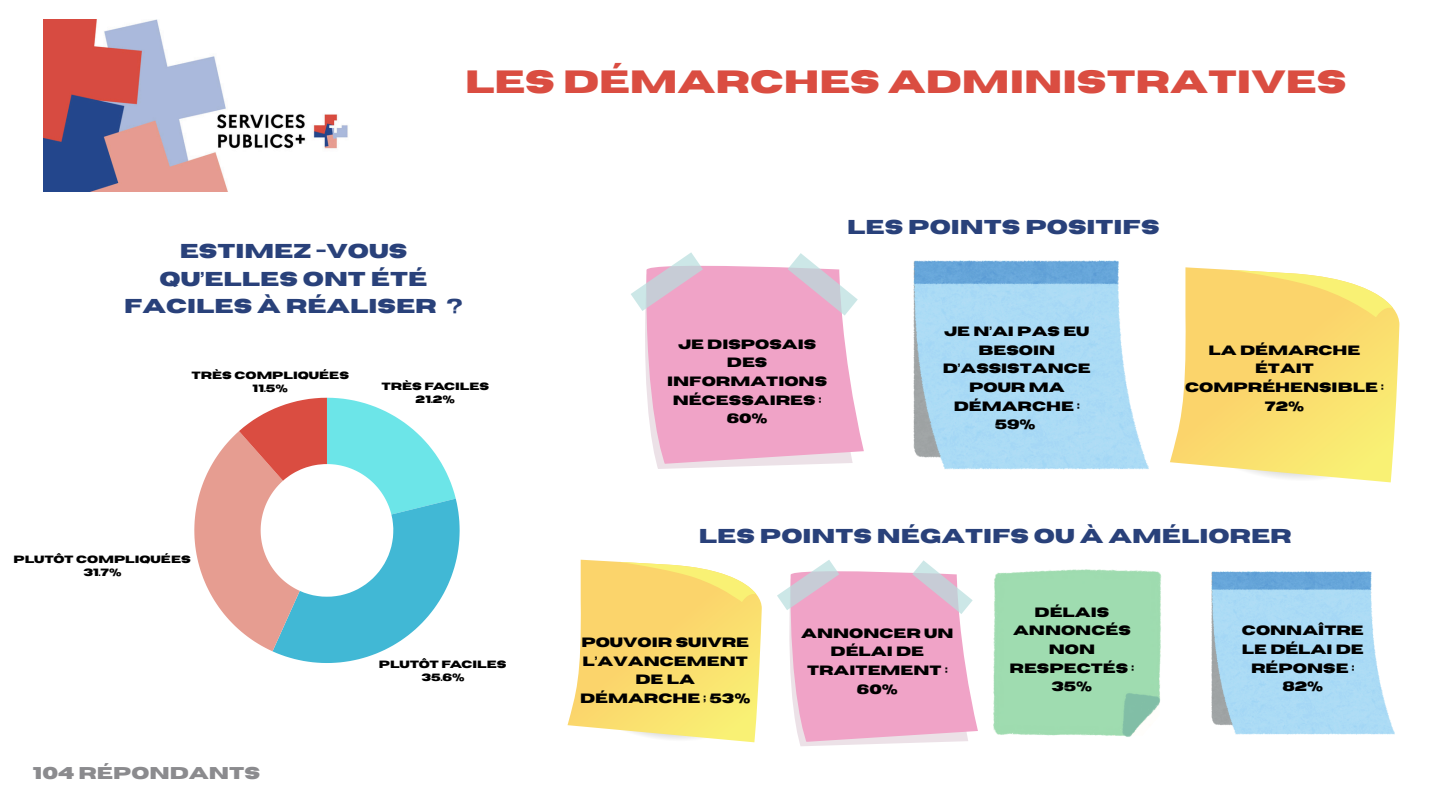
<style>
.page{position:relative;width:1440px;height:810px;background:#fff}
.page>*{position:absolute;margin:0;border:0;box-sizing:border-box;transform-origin:0 0}
.t1{font:700 32.1px "Horizon";color:#da4d41}
.t2{font:700 20px/27.8px "Horizon";color:#29417a;text-align:center}
.t3{font:700 17px "Horizon";color:#8b8b8e}
.t4{font:700 13.4px/18.7px "Horizon";color:#000;text-align:center}
.t5{font:700 10.5px/12.7px "Horizon";color:#000;text-align:center}
</style>
<div class="page">
<img style="left:44px;top:20px;width:304px;height:171px">
<svg style="left:194px;top:398px;width:266px;height:265px"></svg>
<svg style="left:631px;top:252px;width:233px;height:217px"></svg>
<svg style="left:1170px;top:267px;width:229px;height:215px;background:#fae182"></svg>
<svg style="left:1231px;top:270px;width:162px;height:47px"></svg>
<img style="left:913px;top:260px;width:236px;height:209px">
<svg style="left:568px;top:560px;width:194px;height:183px;background:#fae183"></svg>
<svg style="left:777px;top:560px;width:201px;height:186px"></svg>
<img style="left:993px;top:569px;width:168px;height:168px">
<img style="left:1211px;top:572px;width:183px;height:163px">
<h3 class="t1" style="left:465px;top:66px;width:883px">LES DÉMARCHES ADMINISTRATIVES</h3>
<p class="t2" style="left:124px;top:238px;width:340px">ESTIMEZ -VOUS<br>QU’ELLES ONT ÉTÉ<br>FACILES À RÉALISER ?</p>
<p class="t5" style="left:192px;top:369px;width:159px;line-height:13px">TRÈS COMPLIQUÉES<br>11.5%</p>
<p class="t5" style="left:381px;top:381px;width:109px">TRÈS FACILES<br>21.2%</p>
<p class="t5" style="left:14px;top:553px;width:179px;line-height:13px">PLUTÔT COMPLIQUÉES<br>31.7%</p>
<h2 class="t3" style="left:33px;top:764px;width:229px">104 RÉPONDANTS</h2>
<p class="t5" style="left:379px;top:658px;width:129px">PLUTÔT FACILES<br>35.6%</p>
<p class="t2" style="left:847px;top:214px;width:314px">LES POINTS POSITIFS</p>
<p class="t4" style="left:667px;top:335px;width:161px">JE DISPOSAIS<br>DES<br>INFORMATIONS<br>NÉCESSAIRES :<br>60%</p>
<p class="t4" style="left:943px;top:322px;width:150px">JE N’AI PAS EU<br>BESOIN<br>D’ASSISTANCE<br>POUR MA<br>DÉMARCHE :<br>59%</p>
<p class="t4" style="left:1185px;top:341px;width:200px">LA DÉMARCHE<br>ÉTAIT<br>COMPRÉHENSIBLE :<br>72%</p>
<p class="t2" style="left:699px;top:522px;width:594px">LES POINTS NÉGATIFS OU À AMÉLIORER</p>
<p class="t4" style="left:580px;top:633px;width:172px">POUVOIR SUIVRE<br>L’AVANCEMENT<br>DE LA<br>DÉMARCHE ; 53%</p>
<p class="t4" style="left:801px;top:624px;width:154px">ANNONCER UN<br>DÉLAI DE<br>TRAITEMENT :<br>60%</p>
<p class="t4" style="left:1010px;top:603px;width:126px">DÉLAIS<br>ANNONCÉS<br>NON<br>RESPECTÉS :<br>35%</p>
<p class="t4" style="left:1242px;top:622px;width:124px">CONNAÎTRE<br>LE DÉLAI DE<br>RÉPONSE :<br>82%</p>
</div>
